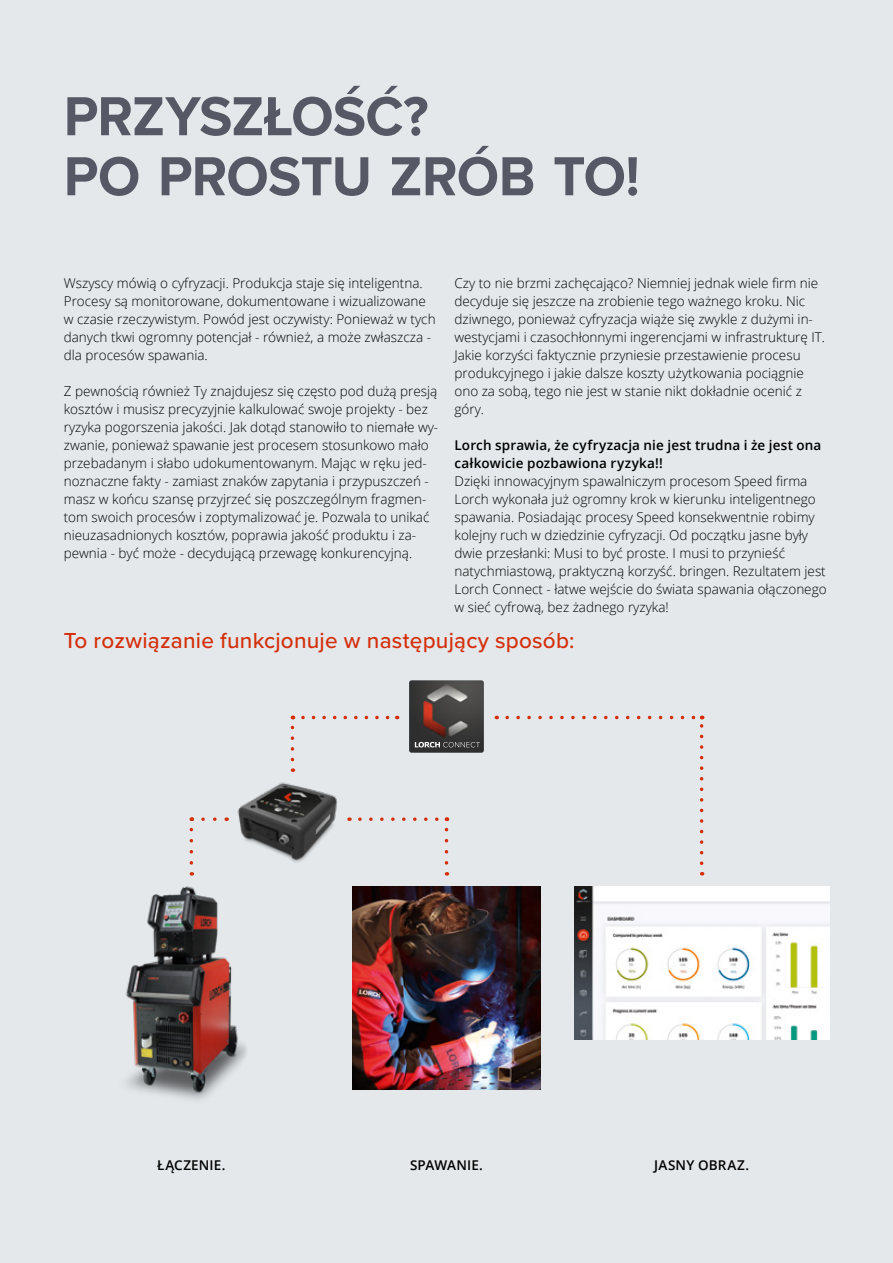
<style>
.page{position:relative;width:893px;height:1263px;background:#e4e8eb}
.page>*{position:absolute;margin:0;border:0;box-sizing:border-box;transform-origin:0 0}
.t1{font:700 57px/60px "Proxima Nova";letter-spacing:-.015em;color:#575866}
.t2{font:500 22.5px "Proxima Nova";letter-spacing:.01em;color:#d42f0b}
.t3{font:300 13.5px/18px "Open Sans";color:#000}
.t4{font:600 13.5px/18px "Open Sans";letter-spacing:.01em;color:#000}
</style>
<div class="page">
<img style="left:228px;top:782px;width:124px;height:80px">
<img style="left:353px;top:886px;width:187px;height:203px">
<svg style="left:303px;top:716px;width:87px;height:3px"></svg>
<svg style="left:291px;top:716px;width:3px;height:44px"></svg>
<svg style="left:360px;top:817px;width:88px;height:46px"></svg>
<svg style="left:203px;top:817px;width:14px;height:4px"></svg>
<svg style="left:507px;top:716px;width:196px;height:147px"></svg>
<svg style="left:190px;top:817px;width:3px;height:46px"></svg>
<img style="left:126px;top:886px;width:121px;height:214px">
<img style="left:409px;top:680px;width:75px;height:73px">
<svg style="left:415px;top:742px;width:65px;height:5px"></svg>
<img style="left:574px;top:886px;width:255px;height:153px">
<h1 class="t1" style="left:64px;top:85px;width:577px">PRZYSZŁOŚĆ?<br>PO PROSTU ZRÓB TO!</h1>
<p class="t3" style="left:64px;top:274px;width:373px">Wszyscy mówią o cyfryzacji. Produkcja staje się inteligentna.<br>Procesy są monitorowane, dokumentowane i wizualizowane w czasie rzeczywistym. Powód jest oczywisty: Ponieważ w tych danych tkwi ogromny potencjał - również, a może zwłaszcza - dla procesów spawania.</p>
<p class="t3" style="left:64px;top:382px;width:376px">Z pewnością również Ty znajdujesz się często pod dużą presją kosztów i musisz precyzyjnie kalkulować swoje projekty - bez ryzyka pogorszenia jakości. Jak dotąd stanowiło to niemałe wy&shy;zwanie, ponieważ spawanie jest procesem stosunkowo mało przebadanym i słabo udokumentowanym. Mając w ręku jed&shy;noznaczne fakty - zamiast znaków zapytania i przypuszczeń - masz w końcu szansę przyjrzeć się poszczególnym fragmen&shy;tom swoich procesów i zoptymalizować je. Pozwala to unikać nieuzasadnionych kosztów, poprawia jakość produktu i za&shy;pewnia - być może - decydującą przewagę konkurencyjną.</p>
<p class="t3" style="left:454px;top:274px;width:372px">Czy to nie brzmi zachęcająco? Niemniej jednak wiele firm nie decyduje się jeszcze na zrobienie tego ważnego kroku. Nic dziwnego, ponieważ cyfryzacja wiąże się zwykle z dużymi in&shy;westycjami i czasochłonnymi ingerencjami w infrastrukturę IT.<br>Jakie korzyści faktycznie przyniesie przestawienie procesu produkcyjnego i jakie dalsze koszty użytkowania pociągnie ono za sobą, tego nie jest w stanie nikt dokładnie ocenić z góry.</p>
<p class="t4" style="left:454px;top:436px;width:368px">Lorch sprawia, że cyfryzacja nie jest trudna i że jest ona całkowicie pozbawiona ryzyka!!</p>
<p class="t3" style="left:454px;top:472px;width:374px">Dzięki innowacyjnym spawalniczym procesom Speed firma Lorch wykonała już ogromny krok w kierunku inteligentnego spawania. Posiadając procesy Speed konsekwentnie robimy kolejny ruch w dziedzinie cyfryzacji. Od początku jasne były dwie przesłanki: Musi to być proste. I musi to przynieść natychmiastową, praktyczną korzyść. bringen. Rezultatem jest Lorch Connect - łatwe wejście do świata spawania ołączonego w sieć cyfrową, bez żadnego ryzyka!</p>
<h2 class="t2" style="left:64px;top:624px;width:512px">To rozwiązanie funkcjonuje w następujący sposób:</h2>
<p class="t4" style="left:157px;top:1156px;width:70px">ŁĄCZENIE.</p>
<p class="t4" style="left:410px;top:1156px;width:74px">SPAWANIE.</p>
<p class="t4" style="left:654px;top:1156px;width:97px">JASNY OBRAZ.</p>
</div>
